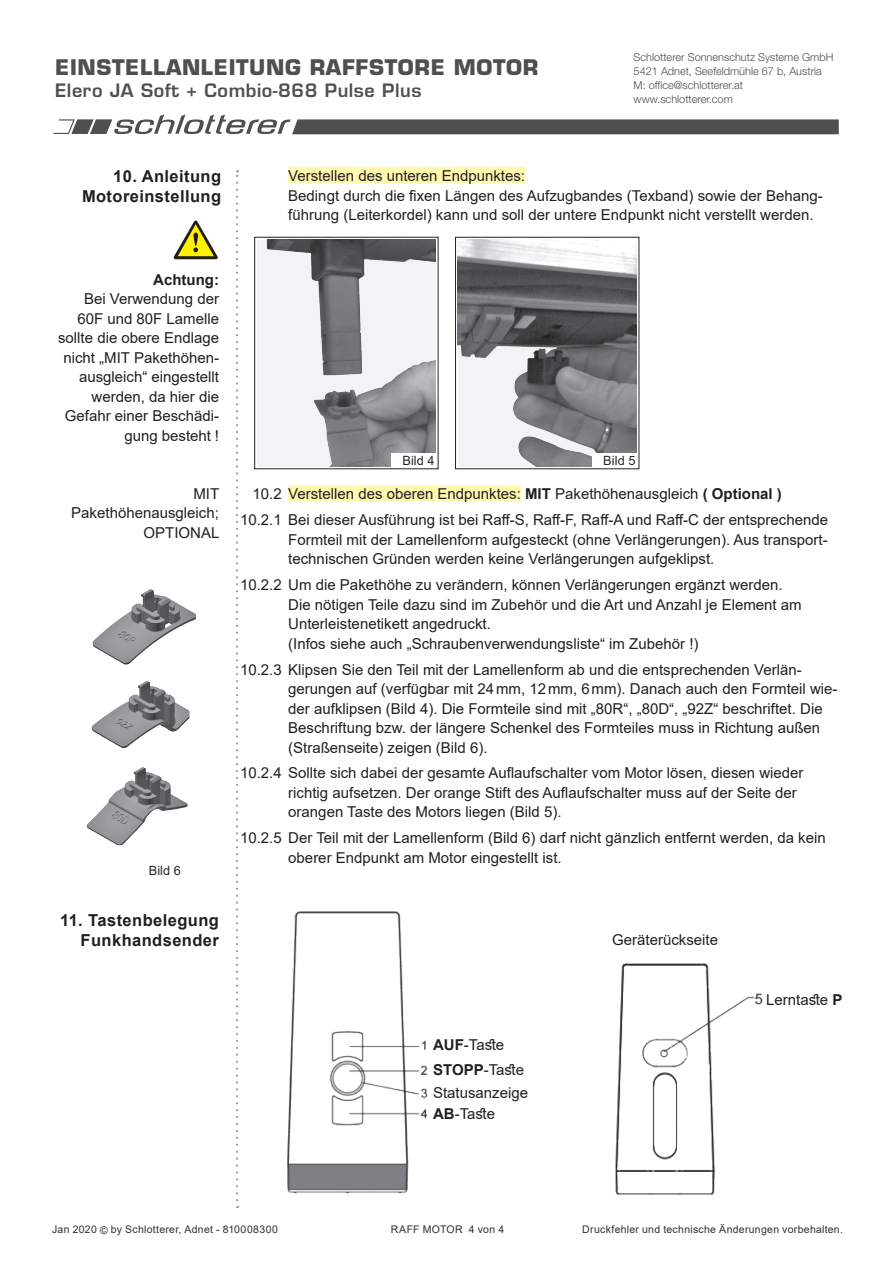
<style>
.page{position:relative;width:893px;height:1263px;background:#fff}
.page>*{position:absolute;margin:0;border:0;box-sizing:border-box;transform-origin:0 0}
.t1{font:700 21px "Eurostile LT Std";letter-spacing:.03em;color:#4e4f50}
.t2{font:600 18px "Eurostile LT Std";letter-spacing:.03em;color:#4e4f50}
.t3{font:700 16.5px/19.5px "Arial";letter-spacing:.025em;color:#231f20;text-align:right}
.t4{font:15px/19.5px "Arial";color:#231f20}
.t5{font:700 15px "Arial";color:#231f20}
.t6{font:12.75px "Arial";letter-spacing:.01em;color:#282526}
.t7{font:300 10.95px/14.1px "Helvetica Neue LT Std";color:#4b4c4d}
.t8{font:10.5px "Arial";letter-spacing:.025em;color:#312f30}
.s1{font-weight:700}
</style>
<div class="page">
<svg style="left:236px;top:170px;width:2px;height:1030px"></svg>
<svg style="left:53px;top:114px;width:786px;height:20px"></svg>
<div style="left:288px;top:167px;width:237px;height:16px;background:#fff8ae"></div>
<div style="left:288px;top:485px;width:233px;height:17px;background:#fff8ae"></div>
<div style="left:254px;top:237px;width:184px;height:232px;border:1px solid #231f20"></div>
<img style="left:257px;top:240px;width:179px;height:226px">
<div style="left:392px;top:453px;width:45px;height:15px;background:#fff"></div>
<div style="left:455px;top:237px;width:184px;height:232px;border:1px solid #231f20"></div>
<img style="left:458px;top:240px;width:179px;height:226px">
<div style="left:592px;top:453px;width:46px;height:15px;background:#fff"></div>
<img style="left:92px;top:589px;width:103px;height:76px">
<img style="left:91px;top:681px;width:99px;height:68px">
<img style="left:86px;top:767px;width:102px;height:78px">
<img style="left:287px;top:911px;width:141px;height:283px">
<img style="left:615px;top:963px;width:148px;height:232px">
<svg style="left:173px;top:220px;width:45px;height:39px"></svg>
<h1 class="t1" style="left:55px;top:54px;width:485px">EINSTELLANLEITUNG RAFFSTORE MOTOR</h1>
<p class="t2" style="left:55px;top:79px;width:368px">Elero JA Soft + Combio-868 Pulse Plus</p>
<p class="t7" style="left:634px;top:50px;width:201px">Schlotterer Sonnenschutz Systeme GmbH<br>5421 Adnet, Seefeldmühle 67 b, Austria<br>M: office@schlotterer.at www.schlotterer.com</p>
<p class="t3" style="left:82px;top:167px;width:141px">10. Anleitung<br>Motoreinstellung</p>
<p class="t5" style="left:153px;top:269px;width:67px">Achtung:</p>
<p class="t4" style="left:58px;top:289px;width:162px;text-align:right">Bei Verwendung der<br>60F und 80F Lamelle sollte die obere Endlage nicht „MIT Pakethöhen&shy;ausgleich“ eingestellt werden, da hier die<br>Gefahr einer Beschädi&shy;gung besteht !</p>
<p class="t4" style="left:71px;top:484px;width:150px;text-align:right">MIT<br>Pakethöhenausgleich;<br>OPTIONAL</p>
<p class="t6" style="left:149px;top:862px;width:34px">Bild 6</p>
<p class="t3" style="left:60px;top:911px;width:160px">11. Tastenbelegung<br>Funkhandsender</p>
<p class="t4" style="left:288px;top:166px;width:535px">Verstellen des unteren --Endpunktes:<br>Bedingt durch die fixen Längen des Aufzugbandes (Texband) sowie der Behang&shy;führung (Leiterkordel) kann und soll der untere Endpunkt nicht verstellt werden.</p>
<p class="t6" style="left:402px;top:452px;width:34px">Bild 4</p>
<p class="t6" style="left:603px;top:452px;width:34px">Bild 5</p>
<p class="t4" style="left:240px;top:481px;width:590px;line-height:25.8px;text-indent:13px">10.2 Verstellen des oberen Endpunktes: <span class="s1">MIT</span> Pakethöhenausgleich <span class="s1">( Optional )<br></span>10.2.1 Bei dieser Ausführung ist bei Raff-S, Raff-F, Raff-A und Raff-C der entsprechende</p>
<p class="t4" style="left:288px;top:530px;width:541px">Formteil mit der Lamellenform aufgesteckt (ohne Verlängerungen). Aus transport&shy;technischen Gründen werden keine Verlängerungen aufgeklipst.</p>
<p class="t4" style="left:288px;top:575px;width:515px;text-indent:-48px">10.2.2 Um die Pakethöhe zu verändern, können Verlängerungen ergänzt werden.<br>Die nötigen Teile dazu sind im Zubehör und die Art und Anzahl je Element am Unterleistenetikett angedruckt.<br>(Infos siehe auch „Schraubenverwendungsliste“ im Zubehör !)</p>
<p class="t4" style="left:288px;top:659px;width:551px;text-indent:-48px">10.2.3 Klipsen Sie den Teil mit der Lamellenform ab und die entsprechenden Verlän&shy;gerungen auf (verfügbar mit 24mm, 12mm, 6mm). Danach auch den Formteil wie&shy;der aufklipsen (Bild 4). Die Formteile sind mit „80R“, „80D“, „92Z“ beschriftet. Die Beschriftung bzw. der längere Schenkel des Formteiles muss in Richtung außen (Straßenseite) zeigen (Bild 6).</p>
<p class="t4" style="left:288px;top:763px;width:517px;text-indent:-48px">10.2.4 Sollte sich dabei der gesamte Auflaufschalter vom Motor lösen, diesen wieder richtig aufsetzen. Der orange Stift des Auflaufschalter muss auf der Seite der orangen Taste des Motors liegen (Bild 5).</p>
<p class="t4" style="left:288px;top:828px;width:539px;text-indent:-48px">10.2.5 Der Teil mit der Lamellenform (Bild 6) darf nicht gänzlich entfernt werden, da kein oberer Endpunkt am Motor eingestellt ist.</p>
<p class="t4" style="left:433px;top:1035px;width:73px"><span class="s1">AUF</span>-Taste</p>
<p class="t4" style="left:433px;top:1060px;width:92px"><span class="s1">STOPP</span>-Taste</p>
<p class="t4" style="left:433px;top:1083px;width:97px">Statusanzeige</p>
<p class="t4" style="left:433px;top:1104px;width:63px"><span class="s1">AB</span>-Taste</p>
<p class="t4" style="left:612px;top:929px;width:107px">Geräterückseite</p>
<p class="t4" style="left:766px;top:989px;width:78px">Lerntaste <span class="s1">P</span></p>
<p class="t8" style="left:52px;top:1222px;width:227px">Jan 2020 © by Schlotterer, Adnet - 810008300</p>
<p class="t8" style="left:391px;top:1222px;width:115px">RAFF MOTOR 4 von 4</p>
<p class="t8" style="left:582px;top:1222px;width:262px">Druckfehler und technische Änderungen vorbehalten.</p>
</div>
